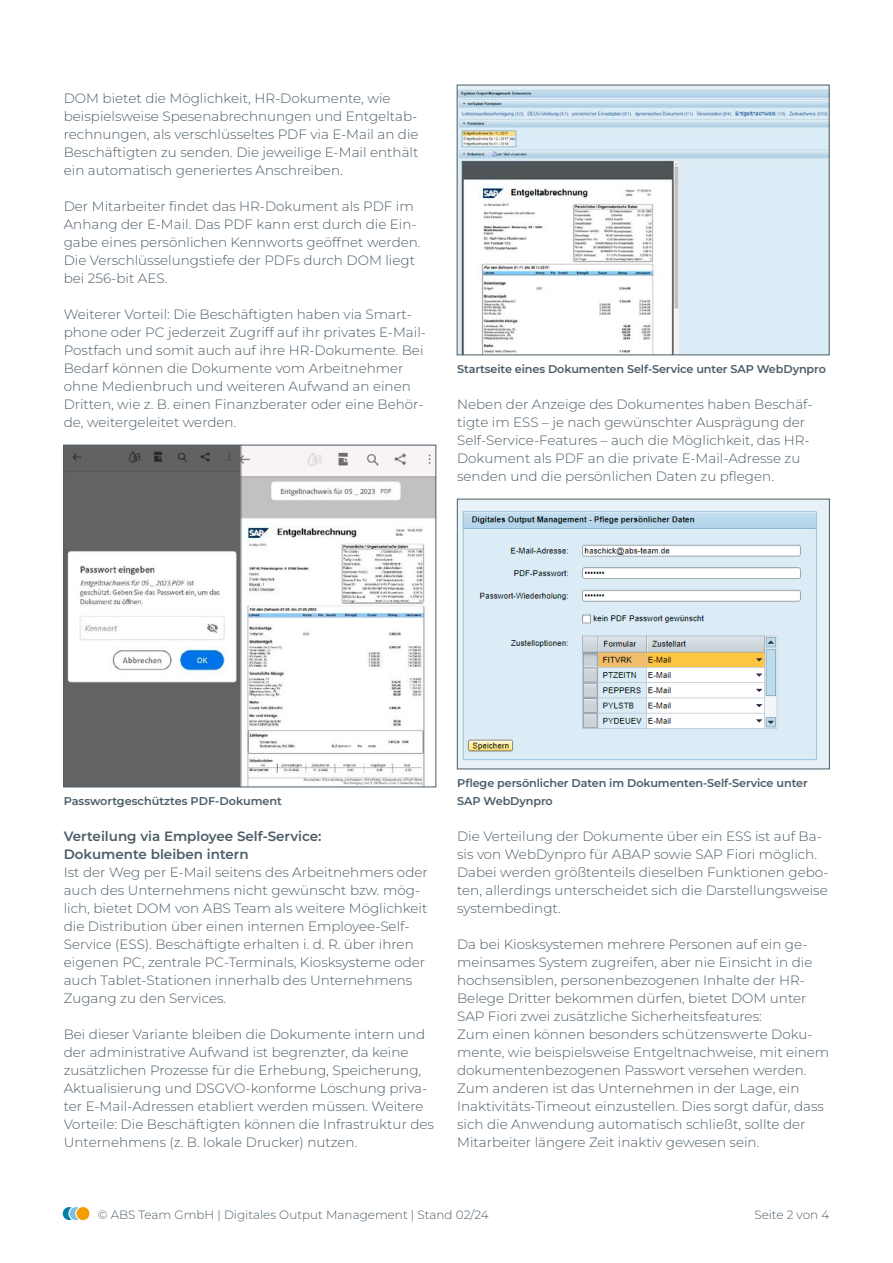
<style>
.page{position:relative;width:893px;height:1263px;background:#fff}
.page>*{position:absolute;margin:0;border:0;box-sizing:border-box;transform-origin:0 0}
.Fließtext{font:300 13.5px/18px "Montserrat";color:#4b5c67}
.HL_Fließtext{font:600 13.5px/18px "Montserrat";color:#4b5c67}
.t1{font:300 12px "Montserrat";color:#4b5c67}
.Bildunterschrift{font:600 11.25px/18px "Montserrat";letter-spacing:-.01em;color:#4b5c67}
</style>
<div class="page">
<div style="left:76px;top:1207px;width:13px;height:13px;background:#f59c00;border-radius:50%"></div>
<svg style="left:63px;top:1207px;width:15px;height:13px"></svg>
<img style="left:66px;top:447px;width:368px;height:338px">
<div style="left:64px;top:445px;width:177px;height:342px;border:1px solid #4b5c67"></div>
<img style="left:459px;top:87px;width:368px;height:266px">
<div style="left:457px;top:85px;width:372px;height:270px;border:1px solid #4b5c67"></div>
<img style="left:459px;top:501px;width:369px;height:266px">
<div style="left:457px;top:499px;width:373px;height:270px;border:1px solid #4b5c67"></div>
<p class="Fließtext" style="left:64px;top:89px;width:356px">DOM bietet die Möglichkeit, HR-Dokumente, wie beispielsweise Spesenabrechnungen und Entgeltab&shy;rechnungen, als verschlüsseltes PDF via E-Mail an die Beschäftigten zu senden. Die jeweilige E-Mail enthält ein automatisch generiertes Anschreiben.</p>
<p class="Fließtext" style="left:64px;top:197px;width:358px">Der Mitarbeiter findet das HR-Dokument als PDF im Anhang der E-Mail. Das PDF kann erst durch die Ein&shy;gabe eines persönlichen Kennworts geöffnet werden.<br>Die Verschlüsselungstiefe der PDFs durch DOM liegt bei 256-bit AES.</p>
<p class="Fließtext" style="left:64px;top:305px;width:364px">Weiterer Vorteil: Die Beschäftigten haben via Smart&shy;phone oder PC jederzeit Zugriff auf ihr privates E-Mail-Postfach und somit auch auf ihre HR-Dokumente. Bei Bedarf können die Dokumente vom Arbeitnehmer ohne Medienbruch und weiteren Aufwand an einen Dritten, wie z. B. einen Finanzberater oder eine Behör&shy;de, weitergeleitet werden.</p>
<p class="Bildunterschrift" style="left:457px;top:360px;width:370px">Startseite eines Dokumenten Self-Service unter SAP WebDynpro</p>
<p class="Fließtext" style="left:457px;top:395px;width:357px">Neben der Anzeige des Dokumentes haben Beschäf&shy;tigte im ESS – je nach gewünschter Ausprägung der Self-Service-Features – auch die Möglichkeit, das HR-Dokument als PDF an die private E-Mail-Adresse zu senden und die persönlichen Daten zu pflegen.</p>
<p class="Bildunterschrift" style="left:64px;top:792px;width:220px">Passwortgeschütztes PDF-Dokument</p>
<p class="HL_Fließtext" style="left:64px;top:827px;width:259px">Verteilung via Employee Self-Service:<br>Dokumente bleiben intern</p>
<p class="Fließtext" style="left:64px;top:863px;width:366px">Ist der Weg per E-Mail seitens des Arbeitnehmers oder auch des Unternehmens nicht gewünscht bzw. mög&shy;lich, bietet DOM von ABS Team als weitere Möglichkeit die Distribution über einen internen Employee-Self-Service (ESS). Beschäftigte erhalten i. d. R. über ihren eigenen PC, zentrale PC-Terminals, Kiosksysteme oder auch Tablet-Stationen innerhalb des Unternehmens Zugang zu den Services.</p>
<p class="Fließtext" style="left:64px;top:1025px;width:372px">Bei dieser Variante bleiben die Dokumente intern und der administrative Aufwand ist begrenzter, da keine zusätzlichen Prozesse für die Erhebung, Speicherung, Aktualisierung und DSGVO-konforme Löschung priva&shy;ter E-Mail-Adressen etabliert werden müssen. Weitere Vorteile: Die Beschäftigten können die Infrastruktur des Unternehmens (z. B. lokale Drucker) nutzen.</p>
<p class="Bildunterschrift" style="left:457px;top:774px;width:352px">Pflege persönlicher Daten im Dokumenten-Self-Service unter<br>SAP WebDynpro</p>
<p class="Fließtext" style="left:457px;top:827px;width:373px">Die Verteilung der Dokumente über ein ESS ist auf Ba&shy;sis von WebDynpro für ABAP sowie SAP Fiori möglich.<br>Dabei werden größtenteils dieselben Funktionen gebo&shy;ten, allerdings unterscheidet sich die Darstellungsweise systembedingt.</p>
<p class="Fließtext" style="left:457px;top:935px;width:357px">Da bei Kiosksystemen mehrere Personen auf ein ge&shy;meinsames System zugreifen, aber nie Einsicht in die hochsensiblen, personenbezogenen Inhalte der HR-Belege Dritter bekommen dürfen, bietet DOM unter SAP Fiori zwei zusätzliche Sicherheitsfeatures:</p>
<p class="Fließtext" style="left:457px;top:1025px;width:374px">Zum einen können besonders schützenswerte Doku&shy;mente, wie beispielsweise Entgeltnachweise, mit einem dokumentenbezogenen Passwort versehen werden.<br>Zum anderen ist das Unternehmen in der Lage, ein Inaktivitäts-Timeout einzustellen. Dies sorgt dafür, dass sich die Anwendung automatisch schließt, sollte der Mitarbeiter längere Zeit inaktiv gewesen sein.</p>
<p class="t1" style="left:98px;top:1207px;width:392px">© ABS Team GmbH | Digitales Output Management | Stand 02/24</p>
<p class="t1" style="left:754px;top:1207px;width:76px">Seite 2 von 4</p>
</div>
